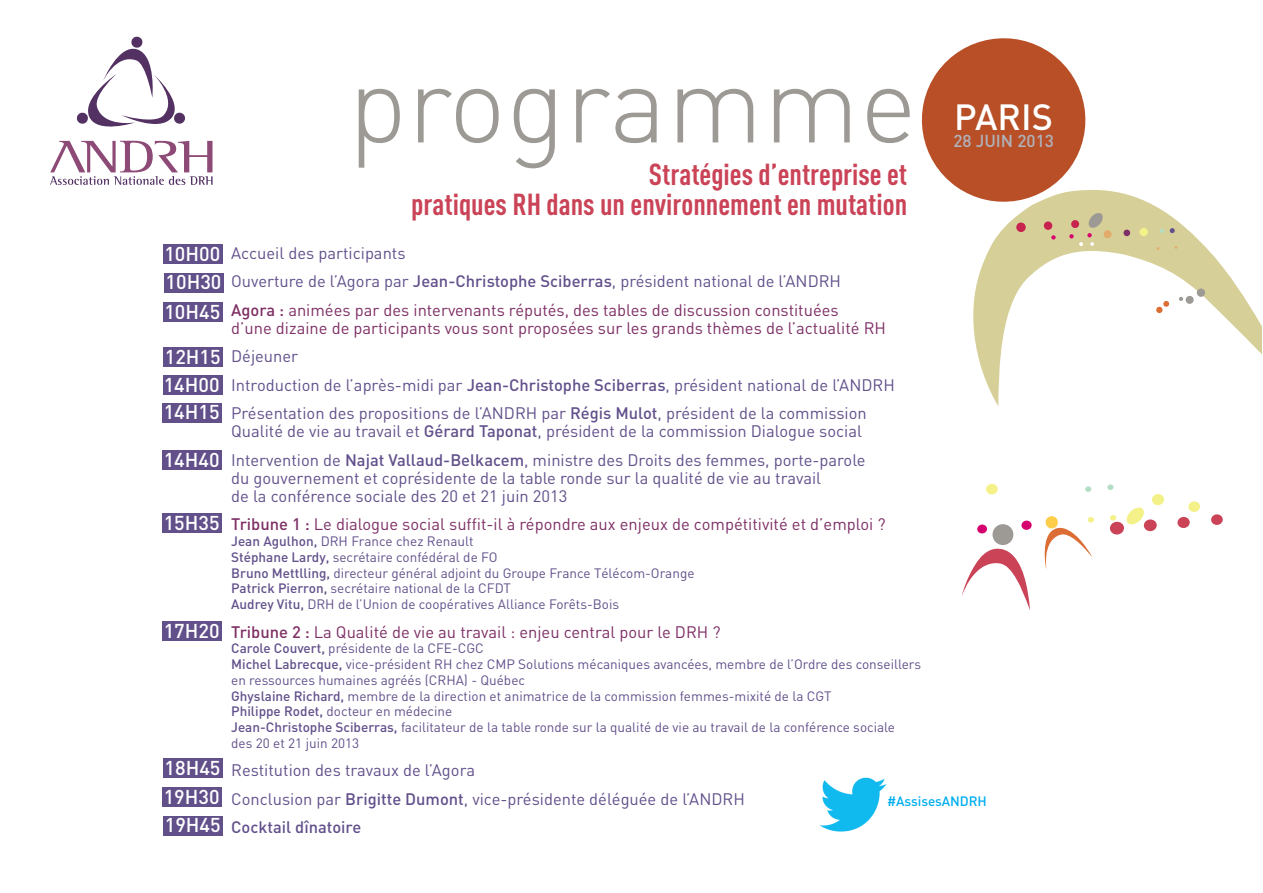
<style>
.page{position:relative;width:1263px;height:893px;background:#fff}
.page>*{position:absolute;margin:0;border:0;box-sizing:border-box;transform-origin:0 0}
.t1{font:300 109.8px "DIN";color:#9d9995}
.t2{font:500 36px "DIN";color:#fff}
.t3{font:700 30px/30px "DIN Cond";color:#ca4357;text-align:right}
.t4{font:500 19.8px/29.1px "DIN";color:#fff}
.t5{font:500 17.1px "DIN";color:#b0b2bb}
.t6{font:16.5px/28.5px "DIN";color:#62508b}
.t7{font:16.5px "DIN";color:#7e2f65}
.t8{font:13.5px/15.8px "DIN";color:#62508b}
.t9{font:500 13.5px "DIN";letter-spacing:-.005em;color:#00aeef}
.s1{font-weight:500;font-size:19.8px;color:#fff}
.s2{font-weight:500}
.s3{font-weight:500;color:#7e2f65}
.s4{color:#7e2f65}
</style>
<div class="page">
<svg style="left:76px;top:37px;width:109px;height:90px"></svg>
<svg style="left:50px;top:141px;width:163px;height:44px"></svg>
<div style="left:1110px;top:521px;width:14px;height:14px;background:#ca4357;border-radius:50%"></div>
<div style="left:1143px;top:519px;width:14px;height:12px;background:#ca4357;border-radius:50%"></div>
<div style="left:1177px;top:517px;width:13px;height:11px;background:#ca4357;border-radius:50%"></div>
<div style="left:1211px;top:514px;width:12px;height:11px;background:#ca4357;border-radius:50%"></div>
<svg style="left:1110px;top:515px;width:6px;height:6px"></svg>
<svg style="left:1126px;top:507px;width:19px;height:19px"></svg>
<div style="left:1152px;top:494px;width:12px;height:11px;background:#f4f188;border-radius:50%"></div>
<div style="left:1188px;top:501px;width:12px;height:11px;background:#f4f188;border-radius:50%"></div>
<div style="left:1107px;top:484px;width:7px;height:6px;background:#b3ddc4;border-radius:50%"></div>
<div style="left:986px;top:484px;width:12px;height:11px;background:#f4f188;border-radius:50%"></div>
<svg style="left:962px;top:486px;width:132px;height:124px"></svg>
<div style="left:164px;top:244px;width:59px;height:20px;background:#62508b"></div>
<div style="left:164px;top:273px;width:59px;height:19px;background:#62508b"></div>
<div style="left:164px;top:302px;width:59px;height:19px;background:#62508b"></div>
<div style="left:164px;top:375px;width:59px;height:19px;background:#62508b"></div>
<div style="left:163px;top:403px;width:59px;height:19px;background:#62508b"></div>
<svg style="left:973px;top:190px;width:289px;height:216px"></svg>
<div style="left:1185px;top:296px;width:9px;height:8px;background:#9d9995;border-radius:50%"></div>
<div style="left:1197px;top:288px;width:8px;height:9px;background:#9d9995;border-radius:50%"></div>
<svg style="left:1156px;top:301px;width:13px;height:12px"></svg>
<div style="left:1103px;top:230px;width:9px;height:8px;background:#e3ab6a;border-radius:50%"></div>
<div style="left:1123px;top:229px;width:7px;height:7px;background:#7e2f65;border-radius:50%"></div>
<div style="left:1139px;top:228px;width:9px;height:8px;background:#f4f188;border-radius:50%"></div>
<svg style="left:1159px;top:229px;width:5px;height:4px"></svg>
<svg style="left:1170px;top:228px;width:5px;height:5px"></svg>
<svg style="left:921px;top:38px;width:183px;height:208px"></svg>
<svg style="left:1177px;top:297px;width:6px;height:11px"></svg>
<div style="left:164px;top:347px;width:59px;height:19px;background:#62508b"></div>
<div style="left:163px;top:514px;width:59px;height:19px;background:#62508b"></div>
<div style="left:163px;top:450px;width:59px;height:20px;background:#62508b"></div>
<div style="left:163px;top:621px;width:59px;height:19px;background:#62508b"></div>
<div style="left:163px;top:787px;width:59px;height:19px;background:#62508b"></div>
<div style="left:163px;top:758px;width:60px;height:20px;background:#62508b"></div>
<div style="left:164px;top:816px;width:59px;height:19px;background:#62508b"></div>
<img style="left:820px;top:777px;width:67px;height:55px">
<h1 class="t1" style="left:348px;top:35px;width:570px">programme</h1>
<h3 class="t3" style="left:411px;top:158px;width:497px">Stratégies d’entreprise et<br>pratiques RH dans un environnement en mutation</h3>
<h2 class="t2" style="left:954px;top:94px;width:100px">PARIS</h2>
<p class="t5" style="left:953px;top:130px;width:102px">28 JUIN 2013</p>
<p class="t6" style="left:231px;top:238px;width:611px;text-indent:-67px"><span class="s1">10H00</span> Accueil des participants<br>Ouverture de l’Agora par <span class="s2">Jean-Christophe Sciberras</span>, président national de l’ANDRH<br><span class="s3">Agora :</span> <span class="s4">animées par des intervenants réputés, des tables de discussion constituées</span></p>
<p class="t7" style="left:231px;top:318px;width:656px">d’une dizaine de participants vous sont proposées sur les grands thèmes de l’actualité RH</p>
<p class="t6" style="left:231px;top:342px;width:665px">Déjeuner<br>Introduction de l’après-midi par <span class="s2">Jean-Christophe Sciberras</span>, président national de l’ANDRH<br>Présentation des propositions de l’ANDRH par <span class="s2">Régis Mulot</span>, président de la commission</p>
<p class="t6" style="left:231px;top:417px;width:636px">Qualité de vie au travail et <span class="s2">Gérard Taponat</span>, président de la commission Dialogue social<br>Intervention de <span class="s2">Najat Vallaud-Belkacem</span>, ministre des Droits des femmes, porte-parole</p>
<p class="t6" style="left:231px;top:469px;width:591px;line-height:18px">du gouvernement et coprésidente de la table ronde sur la qualité de vie au travail de la conférence sociale des 20 et 21 juin 2013</p>
<p class="t7" style="left:231px;top:514px;width:656px"><span class="s2">Tribune 1 :</span> Le dialogue social suffit-il à répondre aux enjeux de compétitivité et d’emploi ?</p>
<p class="t8" style="left:231px;top:533px;width:465px"><span class="s2">Jean Agulhon,</span> DRH France chez Renault<br><span class="s2">Stéphane Lardy,</span> secrétaire confédéral de FO<br><span class="s2">Bruno Mettlling,</span> directeur général adjoint du Groupe France Télécom-Orange <span class="s2">Patrick Pierron,</span> secrétaire national de la CFDT<br><span class="s2">Audrey Vitu,</span> DRH de l’Union de coopératives Alliance Forêts-Bois</p>
<p class="t7" style="left:231px;top:621px;width:491px"><span class="s2">Tribune 2 :</span> La Qualité de vie au travail : enjeu central pour le DRH ?</p>
<p class="t8" style="left:231px;top:640px;width:691px"><span class="s2">Carole Couvert,</span> présidente de la CFE-CGC<br><span class="s2">Michel Labrecque,</span> vice-président RH chez CMP Solutions mécaniques avancées, membre de l’Ordre des conseillers en ressources humaines agréés (CRHA) - Québec<br><span class="s2">Ghyslaine Richard,</span> membre de la direction et animatrice de la commission femmes-mixité de la CGT<br><span class="s2">Philippe Rodet,</span> docteur en médecine<br><span class="s2">Jean-Christophe Sciberras,</span> facilitateur de la table ronde sur la qualité de vie au travail de la conférence sociale<br>des 20 et 21 juin 2013</p>
<p class="t6" style="left:231px;top:756px;width:515px">Restitution des travaux de l’Agora<br>Conclusion par <span class="s2">Brigitte Dumont</span>, vice-présidente déléguée de l’ANDRH<br><span class="s2">Cocktail dînatoire</span></p>
<p class="t4" style="left:164px;top:267px;width:59px">10H30<br>10H45</p>
<p class="t4" style="left:165px;top:341px;width:57px">12H15</p>
<p class="t4" style="left:164px;top:370px;width:57px;line-height:27.8px">14H00<br>14H15</p>
<p class="t4" style="left:164px;top:444px;width:57px">14H40</p>
<p class="t4" style="left:164px;top:508px;width:57px">15H35</p>
<p class="t4" style="left:164px;top:615px;width:57px">17H20</p>
<p class="t4" style="left:165px;top:752px;width:57px">18H45</p>
<p class="t4" style="left:164px;top:781px;width:57px">19H30</p>
<p class="t9" style="left:887px;top:792px;width:101px">#AssisesANDRH</p>
<p class="t4" style="left:165px;top:810px;width:57px">19H45</p>
</div>
